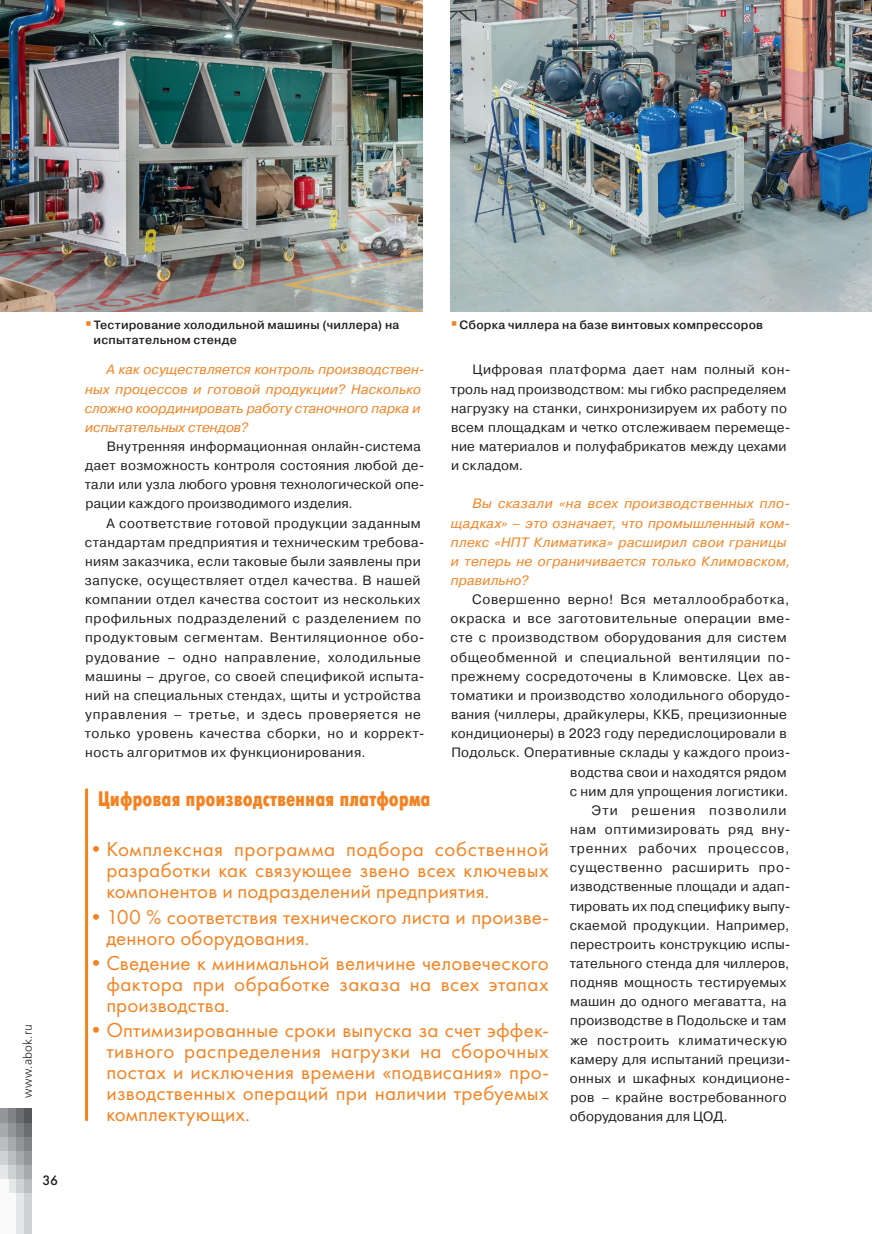
<style>
.page{position:relative;width:872px;height:1234px;background:#fff}
.page>*{position:absolute;margin:0;border:0;box-sizing:border-box;transform-origin:0 0}
.t1{font:21px/21px "Futura";letter-spacing:.01em;color:#f58220;text-align:justify}
.Preambula{font:21px "Futura Futuris Cond Bold C";color:#f58220}
.main_text{font:13.5px/19.2px "Pragmatica";letter-spacing:.03em;color:#231f20}
.main_text-2{font:italic 13.5px/19.2px "Pragmatica";letter-spacing:.02em;color:#f58220}
.t2{font:13.5px "Futura Futuris C";color:#231f20}
.t3{font:500 12px/15px "Pragmatica";letter-spacing:.02em;color:#231f20}
.t4{font:12px "Free Set Light C";letter-spacing:.015em;color:#231f20}
</style>
<div class="page">
<div style="left:0;top:1108px;width:9px;height:14px;background:#939598"></div>
<div style="left:0;top:1122px;width:9px;height:14px;background:#a8a9ad"></div>
<div style="left:0;top:1136px;width:9px;height:14px;background:#bcbdc0"></div>
<div style="left:0;top:1150px;width:9px;height:15px;background:#d1d2d4"></div>
<div style="left:0;top:1165px;width:9px;height:14px;background:#e6e7e9"></div>
<div style="left:9px;top:1108px;width:7px;height:14px;background:#808285"></div>
<div style="left:9px;top:1122px;width:7px;height:14px;background:#939598"></div>
<div style="left:9px;top:1136px;width:7px;height:14px;background:#a8a9ad"></div>
<div style="left:9px;top:1150px;width:7px;height:15px;background:#bcbdc0"></div>
<div style="left:9px;top:1165px;width:7px;height:14px;background:#d1d2d4"></div>
<div style="left:9px;top:1179px;width:7px;height:14px;background:#e6e7e9"></div>
<div style="left:16px;top:1108px;width:8px;height:14px;background:#6c6d70"></div>
<div style="left:16px;top:1122px;width:8px;height:14px;background:#808285"></div>
<div style="left:16px;top:1136px;width:8px;height:14px;background:#939598"></div>
<div style="left:16px;top:1150px;width:8px;height:15px;background:#a8a9ad"></div>
<div style="left:16px;top:1165px;width:8px;height:14px;background:#bcbdc0"></div>
<div style="left:16px;top:1179px;width:8px;height:14px;background:#d1d2d4"></div>
<div style="left:24px;top:1108px;width:8px;height:14px;background:#57585a"></div>
<div style="left:24px;top:1122px;width:8px;height:14px;background:#6c6d70"></div>
<div style="left:24px;top:1136px;width:8px;height:14px;background:#808285"></div>
<div style="left:24px;top:1150px;width:8px;height:15px;background:#939598"></div>
<div style="left:24px;top:1165px;width:8px;height:14px;background:#a8a9ad"></div>
<div style="left:24px;top:1179px;width:8px;height:14px;background:#bcbdc0"></div>
<div style="left:0;top:1179px;width:9px;height:54px;background:#fafafa"></div>
<div style="left:9px;top:1193px;width:7px;height:40px;background:#fafafa"></div>
<div style="left:16px;top:1193px;width:8px;height:40px;background:#e6e7e9"></div>
<div style="left:24px;top:1193px;width:8px;height:40px;background:#d1d2d4"></div>
<img style="left:0;top:0;width:422px;height:311px">
<img style="left:451px;top:0;width:421px;height:311px">
<hr style="left:85px;top:788px;width:3px;height:332px;background:#f58220">
<p class="t4" style="left:21px;top:1097px;width:75px;rotate:-90deg">www.abok.ru</p>
<p class="t2" style="left:43px;top:1171px;width:17px">36</p>
<p class="t3" style="left:94px;top:317px;width:307px">Тестирование холодильной машины (чиллера) на испытательном стенде</p>
<p class="t3" style="left:459px;top:317px;width:305px">Сборка чиллера на базе винтовых компрессоров</p>
<p class="main_text-2" style="left:85px;top:360px;width:341px;text-indent:22px">А как осуществляется контроль производствен&shy;ных процессов и готовой продукции? Насколько сложно координировать работу станочного парка и испытательных стендов?</p>
<p class="main_text" style="left:85px;top:437px;width:341px;text-indent:22px">Внутренняя информационная онлайн-система дает возможность контроля состояния любой де&shy;тали или узла любого уровня технологической опе&shy;рации каждого производимого изделия.</p>
<p class="main_text" style="left:85px;top:513px;width:341px;text-indent:22px">А соответствие готовой продукции заданным стандартам предприятия и техническим требова&shy;ниям заказчика, если таковые были заявлены при запуске, осуществляет отдел качества. В нашей компании отдел качества состоит из нескольких профильных подразделений с разделением по продуктовым сегментам. Вентиляционное обо&shy;рудование – одно направление, холодильные машины – другое, со своей спецификой испыта&shy;ний на специальных стендах, щиты и устройства управления – третье, и здесь проверяется не только уровень качества сборки, но и коррект&shy;ность алгоритмов их функционирования.</p>
<p class="main_text" style="left:450px;top:360px;width:341px;text-indent:22px">Цифровая платформа дает нам полный кон&shy;троль над производством: мы гибко распределяем нагрузку на станки, синхронизируем их работу по всем площадкам и четко отслеживаем перемеще&shy;ние материалов и полуфабрикатов между цехами и складом.</p>
<p class="main_text-2" style="left:451px;top:494px;width:341px;text-indent:22px">Вы сказали «на всех производственных пло&shy;щадках» – это означает, что промышленный ком&shy;плекс «НПТ Климатика» расширил свои границы и теперь не ограничивается только Климовском, правильно?</p>
<p class="main_text" style="left:450px;top:590px;width:341px;text-align:right">Совершенно верно! Вся металлообработка, окраска и все заготовительные операции вме&shy;сте с производством оборудования для систем общеобменной и специальной вентиляции по&shy;прежнему сосредоточены в Климовске. Цех ав&shy;томатики и производство холодильного оборудо&shy;вания (чиллеры, драйкулеры, ККБ, прецизионные кондиционеры) в 2023 году передислоцировали в Подольск. Оперативные склады у каждого произ&shy;водства свои и находятся рядом<br>с ним для упрощения логистики.</p>
<p class="main_text" style="left:569px;top:800px;width:222px;text-indent:22px">Эти решения позволили нам оптимизировать ряд вну&shy;тренних рабочих процессов, существенно расширить про&shy;изводственные площади и адап&shy;тировать их под специфику выпу&shy;скаемой продукции. Например, перестроить конструкцию испы&shy;тательного стенда для чиллеров, подняв мощность тестируемых машин до одного мегаватта, на производстве в Подольске и там же построить климатическую камеру для испытаний прецизи&shy;онных и шкафных кондиционе&shy;ров – крайне востребованного оборудования для ЦОД.</p>
<p class="Preambula" style="left:98px;top:786px;width:334px">Цифровая производственная платформа</p>
<p class="t1" style="left:106px;top:838px;width:444px;text-indent:-17px">•Комплексная программа подбора собственной разработки как связующее звено всех ключевых компонентов и подразделений предприятия.</p>
<p class="t1" style="left:106px;top:905px;width:444px;text-indent:-17px">•100 % соответствия технического листа и произве&shy;денного оборудования.</p>
<p class="t1" style="left:106px;top:951px;width:444px;text-indent:-17px">•Сведение к минимальной величине человеческого фактора при обработке заказа на всех этапах производства.</p>
<p class="t1" style="left:106px;top:1019px;width:444px;text-indent:-17px">•Оптимизированные сроки выпуска за счет эффек&shy;тивного распределения нагрузки на сборочных постах и исключения времени «подвисания» про&shy;изводственных операций при наличии требуемых комплектующих.</p>
</div>
